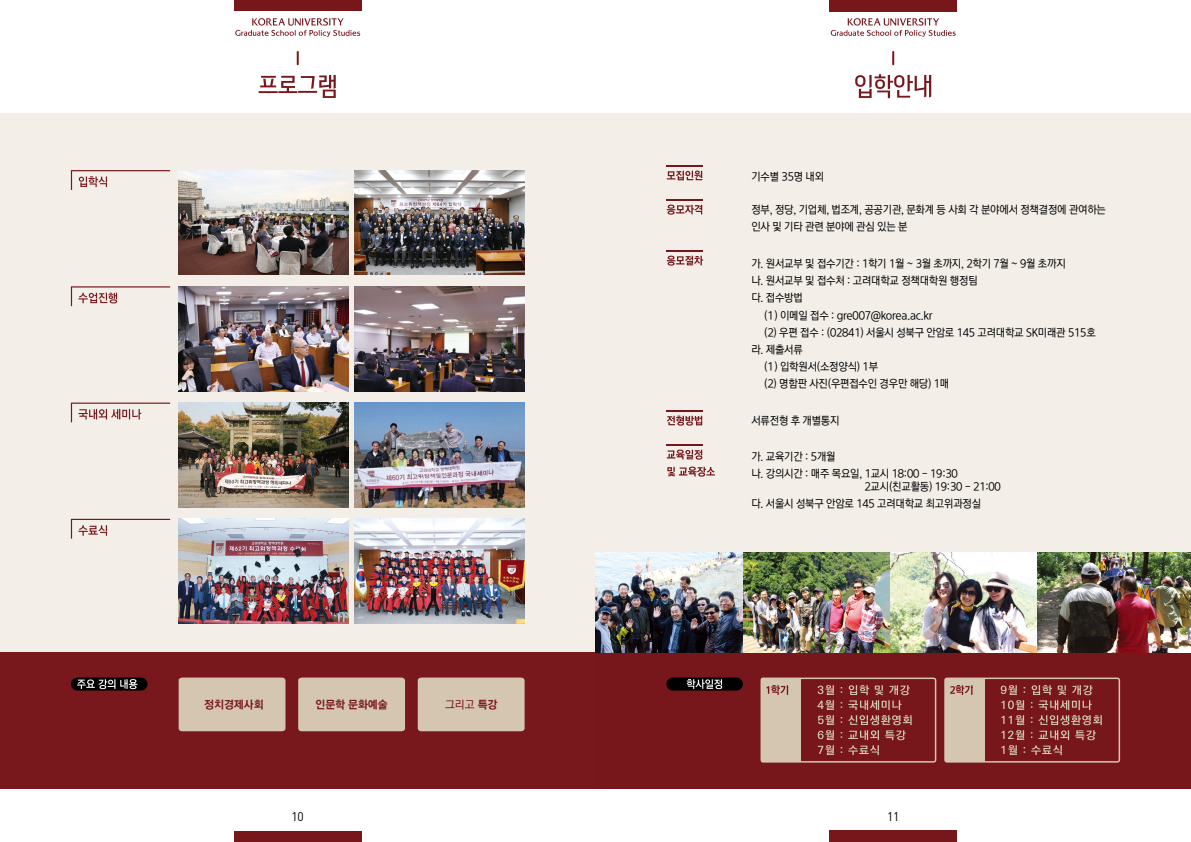
<style>
.page{position:relative;width:1191px;height:842px;background:#fff}
.page>*{position:absolute;margin:0;border:0;box-sizing:border-box;transform-origin:0 0}
.t1{font:12.4px "Dinreg";color:#000}
.t2{font:11px/16.7px "Rix Sin Go PM";letter-spacing:-.02em;color:#000;scale:.95 1}
.t3{font:11px "Rix Go PEB";color:#77171c}
.t4{font:11px "Rix Go PM";color:#77171c}
.s1{font-family:"Rix Go PEB"}
</style>
<div class="page">
<svg style="left:830px;top:18px;width:125px;height:19px"></svg>
<div style="left:829px;top:0;width:128px;height:11px;background:#77171c"></div>
<div style="left:829px;top:831px;width:128px;height:11px;background:#77171c"></div>
<svg style="left:235px;top:18px;width:125px;height:19px"></svg>
<div style="left:234px;top:0;width:127px;height:11px;background:#77171c"></div>
<div style="left:234px;top:831px;width:127px;height:11px;background:#77171c"></div>
<div style="left:0;top:113px;width:595px;height:675px;background:#f3efe8"></div>
<svg style="left:259px;top:75px;width:77px;height:23px"></svg>
<svg style="left:297px;top:51px;width:2px;height:14px"></svg>
<img style="left:179px;top:519px;width:170px;height:105px">
<img style="left:354px;top:519px;width:170px;height:105px">
<svg style="left:71px;top:519px;width:99px;height:20px"></svg>
<img style="left:179px;top:403px;width:170px;height:104px">
<img style="left:354px;top:403px;width:170px;height:104px">
<svg style="left:71px;top:403px;width:99px;height:19px"></svg>
<svg style="left:71px;top:286px;width:99px;height:20px"></svg>
<img style="left:179px;top:170px;width:170px;height:105px">
<img style="left:354px;top:170px;width:170px;height:105px">
<svg style="left:71px;top:170px;width:99px;height:20px"></svg>
<div style="left:0;top:652px;width:595px;height:136px;background:#78181d"></div>
<div style="left:71px;top:677px;width:76px;height:13px;background:#000;border-radius:7px"></div>
<svg style="left:77px;top:679px;width:60px;height:10px"></svg>
<div style="left:179px;top:677px;width:106px;height:54px;background:#d4c6b0"></div>
<div style="left:298px;top:677px;width:107px;height:54px;background:#d4c6b0"></div>
<div style="left:418px;top:677px;width:106px;height:54px;background:#d4c6b0"></div>
<img style="left:179px;top:286px;width:170px;height:105px">
<img style="left:354px;top:286px;width:170px;height:105px">
<div style="left:595px;top:113px;width:596px;height:675px;background:#f3efe8"></div>
<svg style="left:855px;top:74px;width:76px;height:24px"></svg>
<svg style="left:892px;top:51px;width:2px;height:14px"></svg>
<hr style="left:666px;top:165px;width:37px;height:2px;background:#77171c">
<hr style="left:666px;top:199px;width:37px;height:2px;background:#77171c">
<hr style="left:666px;top:250px;width:37px;height:2px;background:#77171c">
<hr style="left:666px;top:410px;width:37px;height:2px;background:#77171c">
<hr style="left:666px;top:444px;width:37px;height:2px;background:#77171c">
<svg style="left:666px;top:171px;width:36px;height:9px"></svg>
<svg style="left:666px;top:205px;width:36px;height:10px"></svg>
<svg style="left:666px;top:256px;width:37px;height:10px"></svg>
<svg style="left:666px;top:416px;width:36px;height:10px"></svg>
<svg style="left:666px;top:450px;width:36px;height:10px"></svg>
<svg style="left:667px;top:467px;width:48px;height:10px"></svg>
<div style="left:595px;top:652px;width:596px;height:136px;background:#77171c"></div>
<div style="left:666px;top:677px;width:77px;height:13px;background:#000;border-radius:7px"></div>
<svg style="left:686px;top:679px;width:36px;height:10px"></svg>
<img style="left:595px;top:553px;width:596px;height:99px">
<svg style="left:760px;top:677px;width:176px;height:86px"></svg>
<svg style="left:944px;top:677px;width:176px;height:86px"></svg>
<p class="t3" style="left:204px;top:697px;width:61px">정치경제사회</p>
<p class="t3" style="left:315px;top:697px;width:74px">인문학 문화예술</p>
<p class="t4" style="left:445px;top:697px;width:54px">그리고 <span class="s1">특강</span></p>
<p class="t2" style="left:751px;top:168px;width:78px">기수별 35명 내외</p>
<p class="t2" style="left:751px;top:201px;width:375px;line-height:17.2px">정부, 정당, 기업체, 법조계, 공공기관, 문화계 등 사회 각 분야에서 정책결정에 관여하는 인사 및 기타 관련 분야에 관심 있는 분</p>
<p class="t2" style="left:751px;top:255px;width:332px">가. 원서교부 및 접수기간 : 1학기 1월 ~ 3월 초까지, 2학기 7월 ~ 9월 초까지</p>
<p class="t2" style="left:751px;top:273px;width:240px">나. 원서교부 및 접수처 : 고려대학교 정책대학원 행정팀</p>
<p class="t2" style="left:751px;top:290px;width:56px">다. 접수방법</p>
<p class="t2" style="left:764px;top:307px;width:179px">(1) 이메일 접수 : gre007@korea.ac.kr</p>
<p class="t2" style="left:764px;top:324px;width:350px">(2) 우편 접수 : (02841) 서울시 성북구 안암로 145 고려대학교 SK미래관 515호</p>
<p class="t2" style="left:751px;top:341px;width:56px">라. 제출서류</p>
<p class="t2" style="left:764px;top:359px;width:121px">(1) 입학원서(소정양식) 1부</p>
<p class="t2" style="left:764px;top:376px;width:196px">(2) 명함판 사진(우편접수인 경우만 해당) 1매</p>
<p class="t2" style="left:751px;top:412px;width:94px">서류전형 후 개별통지</p>
<p class="t2" style="left:751px;top:449px;width:219px">가. 교육기간 : 5개월<br>나. 강의시간 : 매주 목요일, 1교시 18:00 - 19:30</p>
<p class="t2" style="left:751px;top:479px;width:264px;text-indent:113px">2교시(친교활동) 19:30 - 21:00 다. 서울시 성북구 안암로 145 고려대학교 최고위과정실</p>
<p class="t1" style="left:292px;top:809px;width:14px">10</p>
<p class="t1" style="left:887px;top:809px;width:14px">11</p>
</div>
